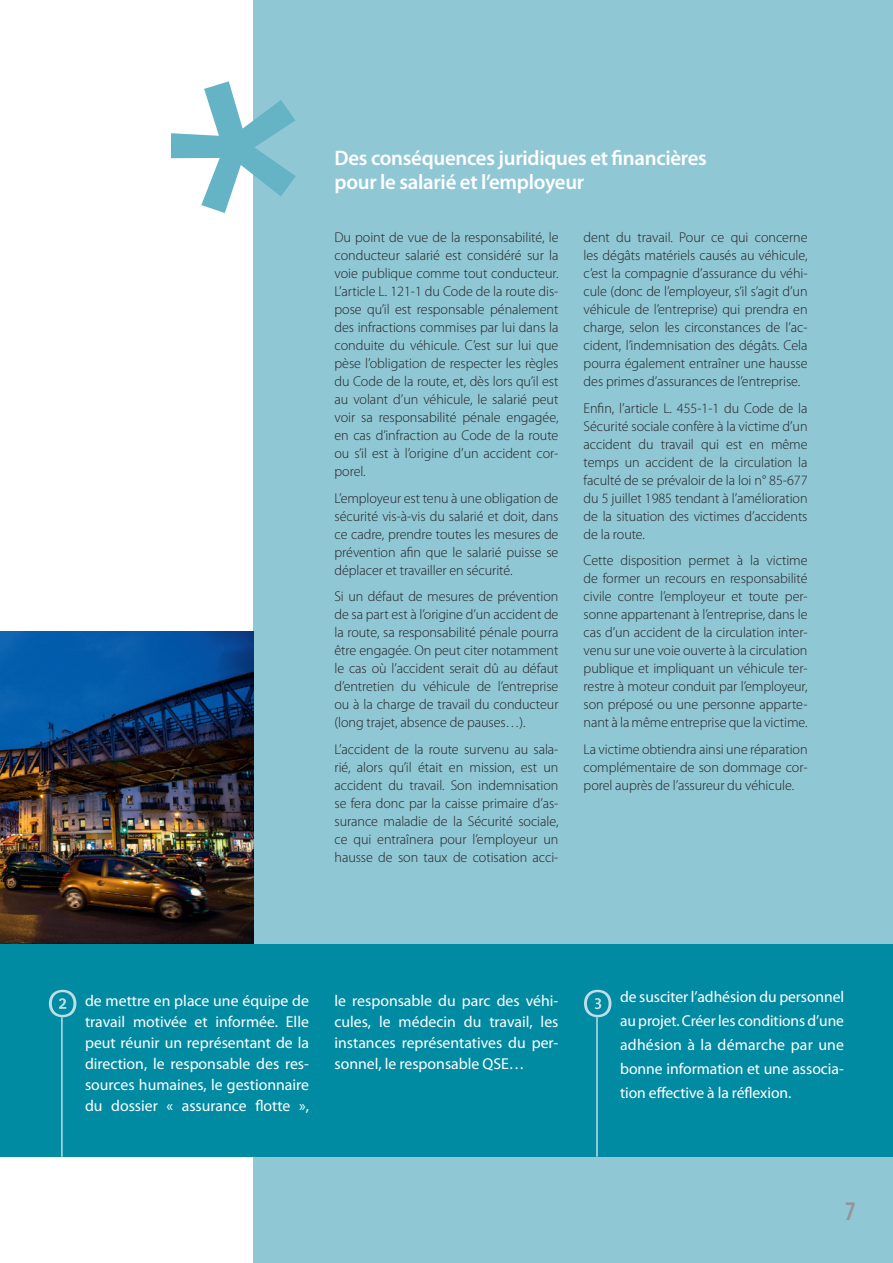
<style>
.page{position:relative;width:893px;height:1263px;background:#fff}
.page>*{position:absolute;margin:0;border:0;box-sizing:border-box;transform-origin:0 0}
.t1{font:600 condensed 27px "Myriad Pro";color:#939598}
.t2{font:600 21px/24px "Myriad Pro";letter-spacing:-.015em;color:#fff}
.t3{font:15.75px/21px "Myriad Pro";color:#fff;text-align:justify}
.t4{font:300 14.25px/18px "Myriad Pro";letter-spacing:-.005em;color:#231f20;text-align:justify}
</style>
<div class="page">
<div style="left:253px;top:0;width:640px;height:1263px;background:#90c7d5"></div>
<div style="left:0;top:944px;width:893px;height:213px;background:#008ba3"></div>
<svg style="left:49px;top:990px;width:27px;height:27px"></svg>
<svg style="left:584px;top:990px;width:27px;height:27px"></svg>
<hr style="left:61px;top:1017px;width:2px;height:140px;background:#bedde6">
<hr style="left:596px;top:1017px;width:2px;height:140px;background:#bedde6">
<svg style="left:171px;top:81px;width:125px;height:132px"></svg>
<img style="left:0;top:631px;width:253px;height:313px">
<h2 class="t2" style="left:334px;top:146px;width:374px">Des conséquences juridiques et financières pour le salarié et l’employeur</h2>
<p class="t4" style="left:334px;top:229px;width:225px">Du point de vue de la responsabilité, le conducteur salarié est considéré sur la voie publique comme tout conducteur.<br>L’article L. 121-1 du Code de la route dis&shy;pose qu’il est responsable pénalement des infractions commises par lui dans la conduite du véhicule. C’est sur lui que pèse l’obligation de respecter les règles du Code de la route, et, dès lors qu’il est au volant d’un véhicule, le salarié peut voir sa responsabilité pénale engagée, en cas d’infraction au Code de la route ou s’il est à l’origine d’un accident cor&shy;porel.</p>
<p class="t4" style="left:334px;top:489px;width:225px">L’employeur est tenu à une obligation de sécurité vis-à-vis du salarié et doit, dans ce cadre, prendre toutes les mesures de prévention afin que le salarié puisse se déplacer et travailler en sécurité.</p>
<p class="t4" style="left:334px;top:588px;width:225px">Si un défaut de mesures de prévention de sa part est à l’origine d’un accident de la route, sa responsabilité pénale pourra être engagée. On peut citer notamment le cas où l’accident serait dû au défaut d’entretien du véhicule de l’entreprise ou à la charge de travail du conducteur (long trajet, absence de pauses…).</p>
<p class="t4" style="left:334px;top:740px;width:225px">L’accident de la route survenu au sala&shy;rié, alors qu’il était en mission, est un accident du travail. Son indemnisation se fera donc par la caisse primaire d’as&shy;surance maladie de la Sécurité sociale, ce qui entraînera pour l’employeur un hausse de son taux de cotisation acci-</p>
<p class="t4" style="left:584px;top:229px;width:225px">dent du travail. Pour ce qui concerne les dégâts matériels causés au véhicule, c’est la compagnie d’assurance du véhi&shy;cule (donc de l’employeur, s’il s’agit d’un véhicule de l’entreprise) qui prendra en charge, selon les circonstances de l’ac&shy;cident, l’indemnisation des dégâts. Cela pourra également entraîner une hausse des primes d’assurances de l’entreprise.</p>
<p class="t4" style="left:584px;top:399px;width:225px">Enfin, l’article L. 455-1-1 du Code de la Sécurité sociale confère à la victime d’un accident du travail qui est en même temps un accident de la circulation la faculté de se prévaloir de la loi n° 85-677 du 5 juillet 1985 tendant à l’amélioration de la situation des victimes d’accidents de la route.</p>
<p class="t4" style="left:584px;top:552px;width:225px">Cette disposition permet à la victime de former un recours en responsabilité civile contre l’employeur et toute per&shy;sonne appartenant à l’entreprise, dans le cas d’un accident de la circulation inter&shy;venu sur une voie ouverte à la circulation publique et impliquant un véhicule ter&shy;restre à moteur conduit par l’employeur, son préposé ou une personne apparte&shy;nant à la même entreprise que la victime.</p>
<p class="t4" style="left:584px;top:740px;width:225px">La victime obtiendra ainsi une réparation complémentaire de son dommage cor&shy;porel auprès de l’assureur du véhicule.</p>
<p class="t3" style="left:85px;top:990px;width:225px">de mettre en place une équipe de travail motivée et informée. Elle peut réunir un représentant de la direction, le responsable des res&shy;sources humaines, le gestionnaire du dossier « assurance flotte »,</p>
<p class="t3" style="left:620px;top:984px;width:226px;line-height:24px">de susciter l’adhésion du personnel au projet. Créer les conditions d’une adhésion à la démarche par une bonne information et une associa&shy;tion effective à la réflexion.</p>
<p class="t3" style="left:334px;top:990px;width:225px">le responsable du parc des véhi&shy;cules, le médecin du travail, les instances représentatives du per&shy;sonnel, le responsable QSE…</p>
<h1 class="t1" style="left:845px;top:1196px;width:13px">7</h1>
</div>
